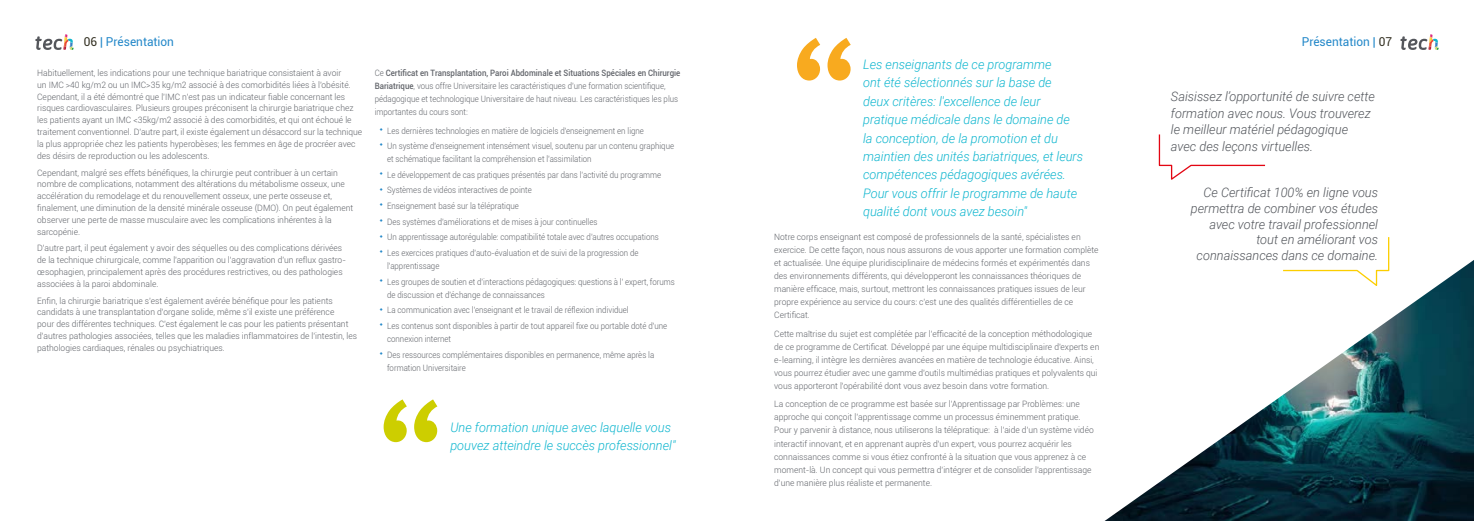
<style>
.page{position:relative;width:1474px;height:521px;background:#fff}
.page>*{position:absolute;margin:0;border:0;box-sizing:border-box;transform-origin:0 0}
.t1{font:italic 300 13.12px/18.4px "Roboto";color:#0fb6cf}
.t2{font:italic 300 13.12px/15.8px "Roboto";color:#52555b;text-align:right}
.t3{font:12.25px "Roboto";color:#2488c9}
.t4{font:300 8.75px/11.8px "Roboto";color:#61646a}
.t5{font:300 8.75px/15.6px "Roboto";color:#61646a;scale:.9 1}
.s1{color:#312e20}
.s2{font-weight:500}
</style>
<div class="page">
<svg style="left:383px;top:399px;width:54px;height:43px"></svg>
<svg style="left:797px;top:38px;width:53px;height:43px"></svg>
<svg style="left:1388px;top:237px;width:1px;height:23px"></svg>
<svg style="left:1158px;top:134px;width:108px;height:46px"></svg>
<img style="left:1104px;top:260px;width:369px;height:261px">
<svg style="left:35px;top:34px;width:39px;height:16px"></svg>
<svg style="left:1400px;top:34px;width:38px;height:16px"></svg>
<h2 class="t3" style="left:84px;top:33px;width:92px"><span class="s1">06</span> | Présentation</h2>
<h2 class="t3" style="left:1301px;top:33px;width:92px">Présentation | <span class="s1">07</span></h2>
<p class="t4" style="left:37px;top:67px;width:326px">Habituellement, les indications pour une technique bariatrique consistaient à avoir<br>un IMC &gt;40 kg/m2 ou un IMC&gt;35 kg/m2 associé à des comorbidités liées à l'obésité.<br>Cependant, il a été démontré que l'IMC n'est pas un indicateur fiable concernant les risques cardiovasculaires. Plusieurs groupes préconisent la chirurgie bariatrique chez les patients ayant un IMC &lt;35kg/m2 associé à des comorbidités, et qui ont échoué le traitement conventionnel. D'autre part, il existe également un désaccord sur la technique la plus appropriée chez les patients hyperobèses; les femmes en âge de procréer avec des désirs de reproduction ou les adolescents.</p>
<p class="t4" style="left:37px;top:166px;width:317px">Cependant, malgré ses effets bénéfiques, la chirurgie peut contribuer à un certain nombre de complications, notamment des altérations du métabolisme osseux, une accélération du remodelage et du renouvellement osseux, une perte osseuse et, finalement, une diminution de la densité minérale osseuse (DMO). On peut également observer une perte de masse musculaire avec les complications inhérentes à la sarcopénie.</p>
<p class="t4" style="left:37px;top:242px;width:310px">D'autre part, il peut également y avoir des séquelles ou des complications dérivées de la technique chirurgicale, comme l'apparition ou l'aggravation d'un reflux gastro&shy;œsophagien, principalement après des procédures restrictives, ou des pathologies associées à la paroi abdominale.</p>
<p class="t4" style="left:37px;top:294px;width:321px">Enfin, la chirurgie bariatrique s'est également avérée bénéfique pour les patients candidats à une transplantation d'organe solide, même s'il existe une préférence<br>pour des différentes techniques. C'est également le cas pour les patients présentant d'autres pathologies associées, telles que les maladies inflammatoires de l'intestin, les pathologies cardiaques, rénales ou psychiatriques.</p>
<p class="t1" style="left:863px;top:55px;width:221px">Les enseignants de ce programme<br>ont été sélectionnés sur la base de<br>deux critères: l'excellence de leur pratique médicale dans le domaine de<br>la conception, de la promotion et du maintien des unités bariatriques, et leurs compétences pédagogiques avérées.<br>Pour vous offrir le programme de haute qualité dont vous avez besoin"</p>
<p class="t5" style="left:375px;top:66px;width:341px;line-height:13.1px">Ce <span class="s2">Certificat en Transplantation, Paroi Abdominale et Situations Spéciales en Chirurgie Bariatrique</span>, vous offre Universitaire les caractéristiques d'une formation scientifique, pédagogique et technologique Universitaire de haut niveau. Les caractéristiques les plus importantes du cours sont:</p>
<p class="t5" style="left:387px;top:122px;width:320px">Les dernières technologies en matière de logiciels d'enseignement en ligne<br>Un système d'enseignement intensément visuel, soutenu par un contenu graphique</p>
<p class="t5" style="left:387px;top:151px;width:306px">et schématique facilitant la compréhension et l'assimilation<br>Le développement de cas pratiques présentés par dans l’activité du programme Systèmes de vidéos interactives de pointe<br>Enseignement basé sur la télépratique<br>Des systèmes d'améliorations et de mises à jour continuelles<br>Un apprentissage autorégulable: compatibilité totale avec d'autres occupations Les exercices pratiques d'auto-évaluation et de suivi de la progression de</p>
<p class="t5" style="left:387px;top:258px;width:321px">l'apprentissage<br>Les groupes de soutien et d’interactions pédagogiques: questions à l' expert, forums</p>
<p class="t5" style="left:387px;top:287px;width:313px">de discussion et d'échange de connaissances<br>La communication avec l'enseignant et le travail de réflexion individuel<br>Les contenus sont disponibles à partir de tout appareil fixe ou portable doté d'une</p>
<p class="t5" style="left:387px;top:331px;width:298px">connexion internet<br>Des ressources complémentaires disponibles en permanence, même après la</p>
<p class="t5" style="left:387px;top:360px;width:89px">formation Universitaire</p>
<h1 class="t2" style="left:1170px;top:88px;width:205px;line-height:16.6px;text-align:left">Saisissez l’opportunité de suivre cette formation avec nous. Vous trouverez le meilleur matériel pédagogique avec des leçons virtuelles.</h1>
<h1 class="t2" style="left:1190px;top:184px;width:189px">Ce Certificat 100% en ligne vous permettra de combiner vos études avec votre travail professionnel tout en améliorant vos connaissances dans ce domaine.</h1>
<p class="t4" style="left:774px;top:230px;width:326px;line-height:13.1px">Notre corps enseignant est composé de professionnels de la santé, spécialistes en exercice. De cette façon, nous nous assurons de vous apporter une formation complète et actualisée. Une équipe pluridisciplinaire de médecins formés et expérimentés dans des environnements différents, qui développeront les connaissances théoriques de manière efficace, mais, surtout, mettront les connaissances pratiques issues de leur propre expérience au service du cours: c’est une des qualités différentielles de ce Certificat.</p>
<p class="t4" style="left:774px;top:327px;width:327px;line-height:13.1px">Cette maîtrise du sujet est complétée par l'efficacité de la conception méthodologique de ce programme de Certificat. Développé par une équipe multidisciplinaire d'experts en e-learning, il intègre les dernières avancées en matière de technologie éducative. Ainsi, vous pourrez étudier avec une gamme d'outils multimédias pratiques et polyvalents qui vous apporteront l'opérabilité dont vous avez besoin dans votre formation.</p>
<p class="t4" style="left:774px;top:397px;width:321px;line-height:13.1px">La conception de ce programme est basée sur l’Apprentissage par Problèmes: une approche qui conçoit l’apprentissage comme un processus éminemment pratique.<br>Pour y parvenir à distance, nous utiliserons la télépratique: à l'aide d'un système vidéo interactif innovant, et en apprenant auprès d'un expert, vous pourrez acquérir les connaissances comme si vous étiez confronté à la situation que vous apprenez à ce moment-là. Un concept qui vous permettra d'intégrer et de consolider l'apprentissage d'une manière plus réaliste et permanente.</p>
<h1 class="t1" style="left:450px;top:418px;width:227px">Une formation unique avec laquelle vous pouvez atteindre le succès professionnel"</h1>
</div>
